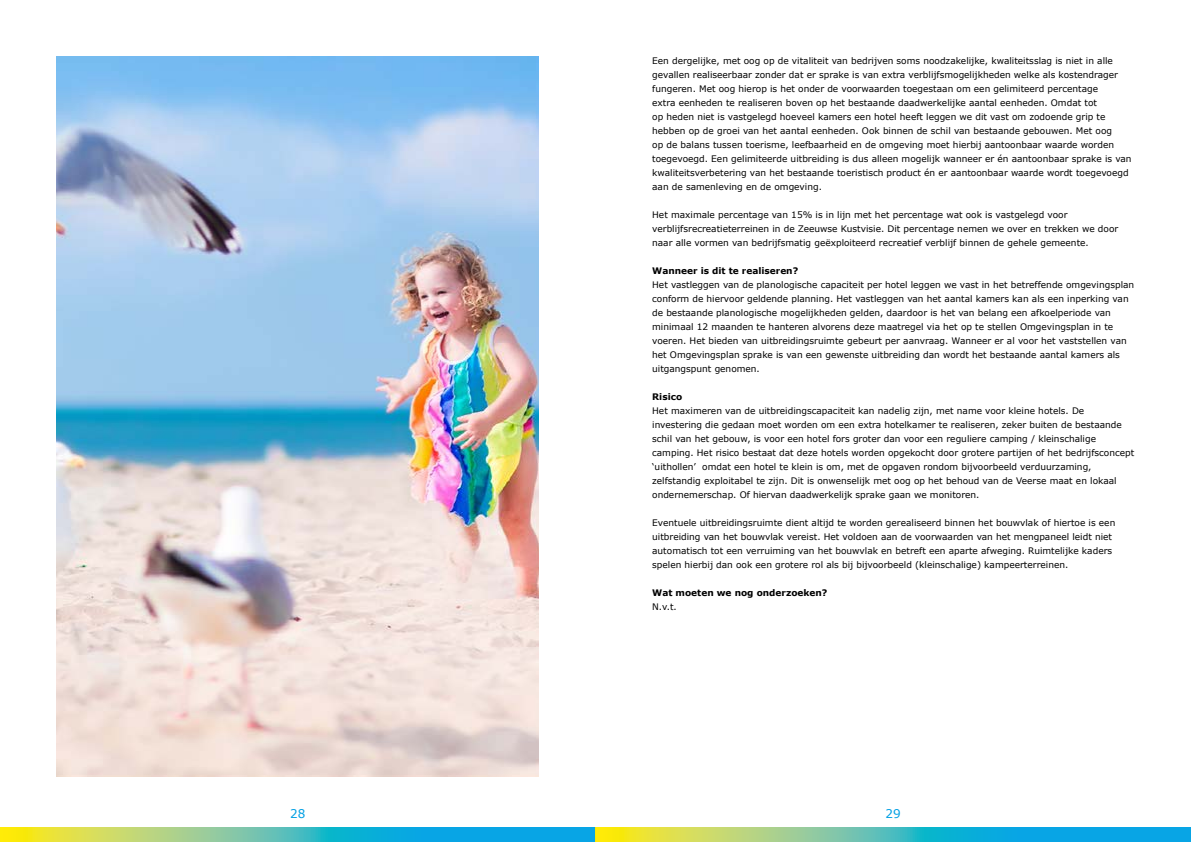
<style>
.page{position:relative;width:1191px;height:842px;background:#fff}
.page>*{position:absolute;margin:0;border:0;box-sizing:border-box;transform-origin:0 0}
.t1{font:12px "Verdana";color:#009fe3}
.t2{font:9px/14px "Verdana";color:#000}
.t3{font:700 9px "Verdana";color:#000}
</style>
<div class="page">
<svg style="left:0;top:828px;width:595px;height:14px"></svg>
<svg style="left:595px;top:828px;width:596px;height:14px"></svg>
<img style="left:57px;top:57px;width:482px;height:720px">
<p class="t2" style="left:652px;top:53px;width:481px">Een dergelijke, met oog op de vitaliteit van bedrijven soms noodzakelijke, kwaliteitsslag is niet in alle gevallen realiseerbaar zonder dat er sprake is van extra verblijfsmogelijkheden welke als kostendrager fungeren. Met oog hierop is het onder de voorwaarden toegestaan om een gelimiteerd percentage<br>extra eenheden te realiseren boven op het bestaande daadwerkelijke aantal eenheden. Omdat tot<br>op heden niet is vastgelegd hoeveel kamers een hotel heeft leggen we dit vast om zodoende grip te hebben op de groei van het aantal eenheden. Ook binnen de schil van bestaande gebouwen. Met oog<br>op de balans tussen toerisme, leefbaarheid en de omgeving moet hierbij aantoonbaar waarde worden toegevoegd. Een gelimiteerde uitbreiding is dus alleen mogelijk wanneer er én aantoonbaar sprake is van kwaliteitsverbetering van het bestaande toeristisch product én er aantoonbaar waarde wordt toegevoegd aan de samenleving en de omgeving.</p>
<p class="t2" style="left:652px;top:207px;width:467px">Het maximale percentage van 15% is in lijn met het percentage wat ook is vastgelegd voor verblijfsrecreatieterreinen in de Zeeuwse Kustvisie. Dit percentage nemen we over en trekken we door naar alle vormen van bedrijfsmatig geëxploiteerd recreatief verblijf binnen de gehele gemeente.</p>
<p class="t3" style="left:652px;top:264px;width:148px">Wanneer is dit te realiseren?</p>
<p class="t2" style="left:652px;top:277px;width:483px">Het vastleggen van de planologische capaciteit per hotel leggen we vast in het betreffende omgevingsplan conform de hiervoor geldende planning. Het vastleggen van het aantal kamers kan als een inperking van de bestaande planologische mogelijkheden gelden, daardoor is het van belang een afkoelperiode van minimaal 12 maanden te hanteren alvorens deze maatregel via het op te stellen Omgevingsplan in te voeren. Het bieden van uitbreidingsruimte gebeurt per aanvraag. Wanneer er al voor het vaststellen van het Omgevingsplan sprake is van een gewenste uitbreiding dan wordt het bestaande aantal kamers als uitgangspunt genomen.</p>
<p class="t3" style="left:652px;top:390px;width:32px">Risico</p>
<p class="t2" style="left:652px;top:404px;width:483px">Het maximeren van de uitbreidingscapaciteit kan nadelig zijn, met name voor kleine hotels. De investering die gedaan moet worden om een extra hotelkamer te realiseren, zeker buiten de bestaande schil van het gebouw, is voor een hotel fors groter dan voor een reguliere camping / kleinschalige camping. Het risico bestaat dat deze hotels worden opgekocht door grotere partijen of het bedrijfsconcept ‘uithollen’ omdat een hotel te klein is om, met de opgaven rondom bijvoorbeeld verduurzaming, zelfstandig exploitabel te zijn. Dit is onwenselijk met oog op het behoud van de Veerse maat en lokaal ondernemerschap. Of hiervan daadwerkelijk sprake gaan we monitoren.</p>
<p class="t2" style="left:652px;top:516px;width:464px">Eventuele uitbreidingsruimte dient altijd te worden gerealiseerd binnen het bouwvlak of hiertoe is een uitbreiding van het bouwvlak vereist. Het voldoen aan de voorwaarden van het mengpaneel leidt niet automatisch tot een verruiming van het bouwvlak en betreft een aparte afweging. Ruimtelijke kaders spelen hierbij dan ook een grotere rol als bij bijvoorbeeld (kleinschalige) kampeerterreinen.</p>
<p class="t3" style="left:652px;top:586px;width:177px">Wat moeten we nog onderzoeken?</p>
<p class="t2" style="left:652px;top:600px;width:26px">N.v.t.</p>
<h1 class="t1" style="left:290px;top:806px;width:17px">28</h1>
<h1 class="t1" style="left:885px;top:806px;width:17px">29</h1>
</div>
